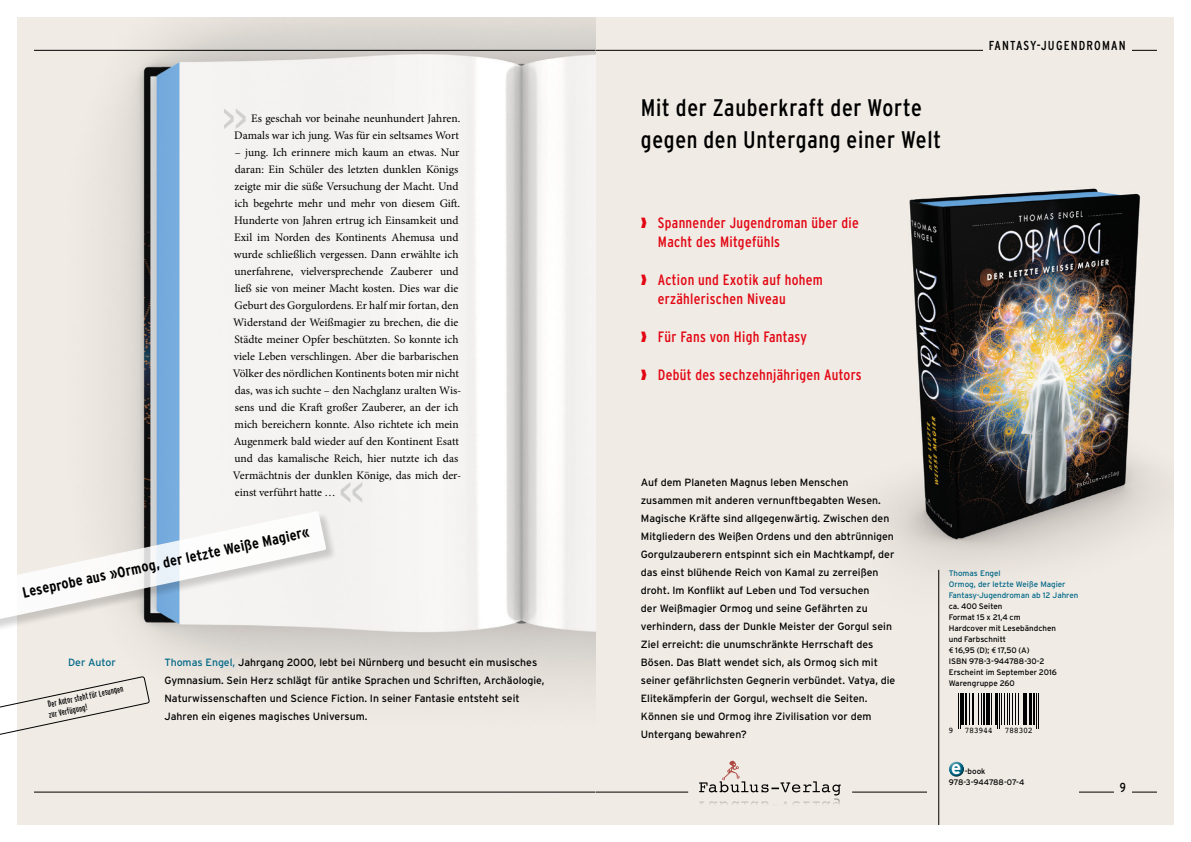
<style>
.page{position:relative;width:1191px;height:842px;background:#fff}
.page>*{position:absolute;margin:0;border:0;box-sizing:border-box;transform-origin:0 0}
.t1{font:60px "Charter";color:#d0d0d0}
.t2{font:condensed 24px/32px "Interstate";letter-spacing:.03em;color:#000}
.t3{font:700 18.9px "Interstate";color:#fff}
.t4{font:condensed 15px/19px "Interstate";letter-spacing:.02em;color:#e30613}
.t5{font:700 condensed 15px "Interstate";color:#000}
.t6{font:condensed 13px "Interstate";letter-spacing:.09em;color:#000}
.t7{font:11.5px/17px "Minion Pro";color:#000;text-align:right}
.t8{font:10.5px/18px "Interstate";color:#000}
.t9{font:10.5px "Interstate";color:#006887}
.t10{font:extra-condensed 9px/10.5px "Interstate";color:#000}
.t11{font:8.4px "Arial";letter-spacing:-.045em;color:#000}
.t12{font:8px/11px "Interstate";color:#000}
.t13{font:8px/11px "Interstate";letter-spacing:-.005em;color:#006887}
.s1{color:#006887}
.s2{font-family:"Fago No Regular Tf"}
</style>
<div class="page">
<div style="left:595px;top:17px;width:579px;height:808px;background:#f0ebe4"></div>
<hr style="left:595px;top:50px;width:562px;height:1px;background:#000">
<hr style="left:595px;top:792px;width:93px;height:1px;background:#000">
<hr style="left:852px;top:792px;width:305px;height:1px;background:#000">
<div style="left:1114px;top:782px;width:17px;height:17px;background:#f0ebe4"></div>
<div style="left:983px;top:40px;width:148px;height:17px;background:#f0ebe4"></div>
<div style="left:927px;top:768px;width:152px;height:27px;background:#f0ebe4"></div>
<div style="left:17px;top:788px;width:578px;height:37px;background:#f0ebe4"></div>
<img style="left:17px;top:17px;width:578px;height:775px">
<hr style="left:34px;top:50px;width:561px;height:1px;background:#000">
<hr style="left:34px;top:792px;width:561px;height:1px;background:#000">
<div style="left:0;top:512px;width:338px;height:120px;background:#000;opacity:.2"></div>
<svg style="left:0;top:511px;width:326px;height:110px"></svg>
<svg style="left:699px;top:761px;width:142px;height:44px"></svg>
<svg style="left:0;top:676px;width:149px;height:59px;background:#e8e4df"></svg>
<img style="left:880px;top:188px;width:281px;height:438px">
<div style="left:945px;top:758px;width:20px;height:16px;background:#fff;opacity:.5"></div>
<div style="left:947px;top:763px;width:20px;height:14px;background:#000;opacity:.5"></div>
<svg style="left:960px;top:693px;width:75px;height:36px"></svg>
<hr style="left:958px;top:693px;width:1px;height:36px;background:#000">
<hr style="left:959px;top:693px;width:1px;height:36px;background:#000">
<hr style="left:961px;top:693px;width:3px;height:31px;background:#000">
<hr style="left:964px;top:693px;width:2px;height:31px;background:#000">
<hr style="left:969px;top:693px;width:1px;height:31px;background:#000">
<hr style="left:971px;top:693px;width:1px;height:31px;background:#000">
<hr style="left:973px;top:693px;width:1px;height:31px;background:#000">
<hr style="left:977px;top:693px;width:1px;height:31px;background:#000">
<hr style="left:981px;top:693px;width:1px;height:31px;background:#000">
<hr style="left:982px;top:693px;width:2px;height:31px;background:#000">
<hr style="left:986px;top:693px;width:2px;height:31px;background:#000">
<hr style="left:989px;top:693px;width:1px;height:31px;background:#000">
<hr style="left:991px;top:693px;width:1px;height:31px;background:#000">
<hr style="left:994px;top:693px;width:2px;height:31px;background:#000">
<hr style="left:997px;top:693px;width:1px;height:36px;background:#000">
<hr style="left:999px;top:693px;width:1px;height:36px;background:#000">
<hr style="left:1000px;top:693px;width:1px;height:31px;background:#000">
<hr style="left:1004px;top:693px;width:1px;height:31px;background:#000">
<hr style="left:1006px;top:693px;width:1px;height:31px;background:#000">
<hr style="left:1009px;top:693px;width:1px;height:31px;background:#000">
<hr style="left:1012px;top:693px;width:1px;height:31px;background:#000">
<hr style="left:1015px;top:693px;width:1px;height:31px;background:#000">
<hr style="left:1018px;top:693px;width:1px;height:31px;background:#000">
<hr style="left:1022px;top:693px;width:1px;height:31px;background:#000">
<hr style="left:1024px;top:693px;width:3px;height:31px;background:#000">
<hr style="left:1028px;top:693px;width:1px;height:31px;background:#000">
<hr style="left:1030px;top:693px;width:2px;height:31px;background:#000">
<hr style="left:1033px;top:693px;width:1px;height:31px;background:#000">
<hr style="left:1036px;top:693px;width:1px;height:36px;background:#000">
<hr style="left:1038px;top:693px;width:1px;height:36px;background:#000">
<hr style="left:938px;top:570px;width:1px;height:255px;background:#000">
<h1 class="t1" style="left:221px;top:61px;width:28px">»</h1>
<p class="t7" style="left:234px;top:110px;width:227px">Es geschah vor beinahe neunhundert Jahren.<br>Damals war ich jung. Was für ein seltsames Wort</p>
<p class="t7" style="left:233px;top:144px;width:230px;text-align:left">– jung. Ich erinnere mich kaum an etwas. Nur daran: Ein Schüler des letzten dunklen Königs zeigte mir die süße Versuchung der Macht. Und ich begehrte mehr und mehr von diesem Gift.<br>Hunderte von Jahren ertrug ich Einsamkeit und Exil im Norden des Kontinents Ahemusa und wurde schließlich vergessen. Dann erwählte ich unerfahrene, vielversprechende Zauberer und ließ sie von meiner Macht kosten. Dies war die Geburt des Gorgulordens. Er half mir fortan, den Widerstand der Weißmagier zu brechen, die die Städte meiner Opfer beschützten. So konnte ich viele Leben verschlingen. Aber die barbarischen Völker des nördlichen Kontinents boten mir nicht das, was ich suchte – den Nachglanz uralten Wis&shy;sens und die Kraft großer Zauberer, an der ich mich bereichern konnte. Also richtete ich mein Augenmerk bald wieder auf den Kontinent Esatt und das kamalische Reich, hier nutzte ich das Vermächtnis der dunklen Könige, das mich der&shy;einst verführt hatte …</p>
<h1 class="t1" style="left:338px;top:434px;width:28px">«</h1>
<h3 class="t5" style="left:21px;top:584px;width:294px;rotate:-12deg">Leseprobe aus »Ormog, der letzte Weiße Magier«</h3>
<p class="t9" style="left:68px;top:657px;width:49px">Der Autor</p>
<p class="t10" style="left:46px;top:699px;width:80px;rotate:-12deg">Der Autor steht für Lesungen zur Verfügung!</p>
<p class="t8" style="left:164px;top:654px;width:381px"><span class="s1">Thomas Engel,</span> Jahrgang 2000, lebt bei Nürnberg und besucht ein musisches Gymnasium. Sein Herz schlägt für antike Sprachen und Schriften, Archäologie, Naturwissenschaften und Science Fiction. In seiner Fantasie entsteht seit Jahren ein eigenes magisches Universum.</p>
<h2 class="t2" style="left:641px;top:91px;width:302px">Mit der Zauberkraft der Worte gegen den Untergang einer Welt</h2>
<h3 class="t4" style="left:658px;top:213px;width:202px">Spannender Jugendroman über die<br>Macht des Mitgefühls</h3>
<h3 class="t4" style="left:658px;top:270px;width:166px">Action und Exotik auf hohem erzählerischen Niveau</h3>
<h3 class="t4" style="left:658px;top:327px;width:151px">Für Fans von High Fantasy</h3>
<h3 class="t4" style="left:658px;top:365px;width:205px">Debüt des sechzehnjährigen Autors</h3>
<p class="t6" style="left:988px;top:38px;width:139px">FANTASY-JUGENDROMAN</p>
<p class="t8" style="left:641px;top:473px;width:256px">Auf dem Planeten Magnus leben Menschen zusammen mit anderen vernunftbegabten Wesen.<br>Magische Kräfte sind allgegenwärtig. Zwischen den Mitgliedern des Weißen Ordens und den abtrünnigen Gorgulzauberern entspinnt sich ein Machtkampf, der das einst blühende Reich von Kamal zu zerreißen droht. Im Konflikt auf Leben und Tod versuchen<br>der Weißmagier Ormog und seine Gefährten zu verhindern, dass der Dunkle Meister der Gorgul sein Ziel erreicht: die unumschränkte Herrschaft des Bösen. Das Blatt wendet sich, als Ormog sich mit seiner gefährlichsten Gegnerin verbündet. Vatya, die Elitekämpferin der Gorgul, wechselt die Seiten.<br>Können sie und Ormog ihre Zivilisation vor dem Untergang bewahren?</p>
<p class="t13" style="left:948px;top:568px;width:131px">Thomas Engel<br>Ormog, der letzte Weiße Magier<br>Fantasy-Jugendroman ab 12 Jahren</p>
<p class="t12" style="left:948px;top:601px;width:110px">ca. 400 Seiten<br>Format 15 x 21,4 cm<br>Hardcover mit Lesebändchen und Farbschnitt<br><span class="s2">¤</span> 16,95 (D); <span class="s2">¤</span> 17,50 (A)<br>ISBN 978-3-944788-30-2<br>Erscheint im September 2016<br>Warengruppe 260</p>
<p class="t11" style="left:948px;top:724px;width:7px">9</p>
<p class="t11" style="left:964px;top:724px;width:30px">783944</p>
<p class="t11" style="left:1004px;top:724px;width:30px">788302</p>
<h3 class="t3" style="left:951px;top:757px;width:12px">e</h3>
<p class="t12" style="left:948px;top:766px;width:77px;text-indent:16px">-book<br>978-3-944788-07-4</p>
<p class="t6" style="left:1119px;top:780px;width:8px">9</p>
</div>
